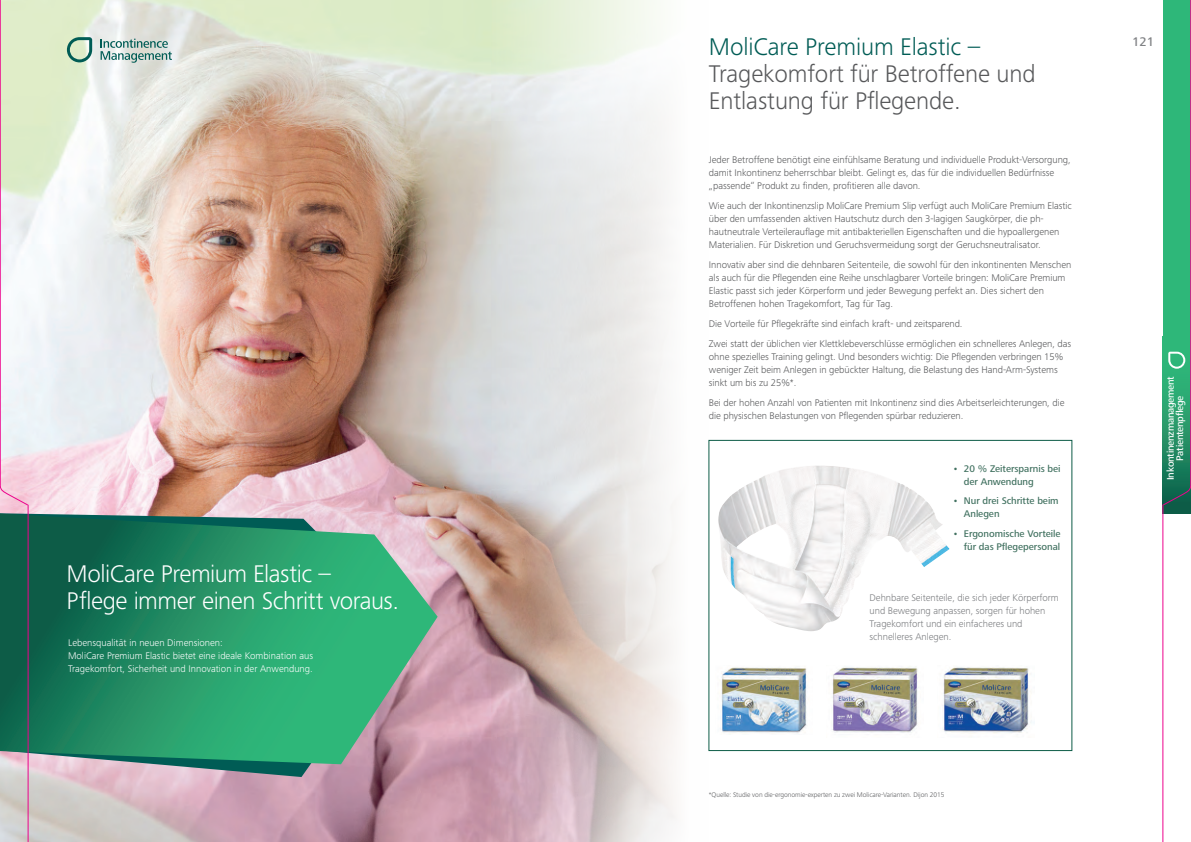
<style>
.page{position:relative;width:1191px;height:842px;background:#fff}
.page>*{position:absolute;margin:0;border:0;box-sizing:border-box;transform-origin:0 0}
.Body_text_regular_Sc{font:300 25px/27px "Frutiger Next LTW1 G";letter-spacing:-.005em;color:#57585a}
.t1{font:300 25px/27px "Frutiger Next LTW1 G";letter-spacing:-.02em;color:#fff}
.Pagina_Kolumne_recht{font:500 13px "Frutiger Next LTW1 G";color:#808285}
.Body_text_regular_Sc-2{font:300 10px/13px "Frutiger Next LTW1 G";letter-spacing:-.005em;color:#57585a}
.t2{font:300 10px/13px "Frutiger Next LTW1 G";color:#fff}
.Body_text_regular_Sc-3{font:300 10px/13px "Frutiger Next LTW1 G";letter-spacing:-.005em;color:#787a7d}
.Body_text_regular_Sc-4{font:500 10px/13px "Frutiger Next LTW1 G";letter-spacing:-.005em;color:#417160}
.t3{font:500 10px/9.5px "Frutiger Next LTW1 G";letter-spacing:-.025em;color:#fff;text-align:center}
.Body_text_regular_Sc-5{font:300 7px "Frutiger Next LTW1 G";letter-spacing:-.005em;color:#57585a}
.s1{color:#005c55}
</style>
<div class="page">
<img style="left:0;top:0;width:709px;height:842px">
<svg style="left:0;top:513px;width:409px;height:264px;background:#afa2ad"></svg>
<svg style="left:0;top:514px;width:437px;height:250px;background:#37936f"></svg>
<img style="left:720px;top:667px;width:87px;height:66px">
<img style="left:832px;top:666px;width:87px;height:67px">
<img style="left:943px;top:667px;width:89px;height:67px">
<div style="left:708px;top:440px;width:364px;height:311px;border:1px solid #0d5c47"></div>
<svg style="left:101px;top:39px;width:71px;height:24px;background:#abc3be"></svg>
<svg style="left:67px;top:37px;width:25px;height:25px"></svg>
<img style="left:718px;top:466px;width:231px;height:165px">
<div style="left:1162px;top:337px;width:29px;height:177px;background:#0d5c47"></div>
<svg style="left:0;top:0;width:28px;height:506px"></svg>
<hr style="left:28px;top:505px;width:1px;height:337px;background:#ed028c">
<svg style="left:1162px;top:0;width:29px;height:506px;background:#36a977"></svg>
<hr style="left:1162px;top:505px;width:1px;height:337px;background:#ed028c">
<p class="t1" style="left:67px;top:560px;width:334px">MoliCare Premium Elastic –<br>Pflege immer einen Schritt voraus.</p>
<p class="t2" style="left:68px;top:636px;width:246px">Lebensqualität in neuen Dimensionen:<br>MoliCare Premium Elastic bietet eine ideale Kombination aus<br>Tragekomfort, Sicherheit und Innovation in der Anwendung.</p>
<p class="Body_text_regular_Sc" style="left:709px;top:33px;width:328px"><span class="s1">MoliCare Premium Elastic –<br></span>Tragekomfort für Betroffene und<br>Entlastung für Pflegende.</p>
<p class="Body_text_regular_Sc-2" style="left:709px;top:154px;width:363px">Jeder Betroffene benötigt eine einfühlsame Beratung und individuelle Produkt-Versorgung, damit Inkontinenz beherrschbar bleibt. Gelingt es, das für die individuellen Bedürfnisse „passende“ Produkt zu finden, profitieren alle davon.</p>
<p class="Body_text_regular_Sc-2" style="left:709px;top:199px;width:364px">Wie auch der Inkontinenzslip MoliCare Premium Slip verfügt auch MoliCare Premium Elastic über den umfassenden aktiven Hautschutz durch den 3-lagigen Saugkörper, die ph&shy;hautneutrale Verteilerauflage mit antibakteriellen Eigenschaften und die hypoallergenen Materialien. Für Diskretion und Geruchsvermeidung sorgt der Geruchsneutralisator.</p>
<p class="Body_text_regular_Sc-2" style="left:709px;top:258px;width:364px">Innovativ aber sind die dehnbaren Seitenteile, die sowohl für den inkontinenten Menschen als auch für die Pflegenden eine Reihe unschlagbarer Vorteile bringen: MoliCare Premium Elastic passt sich jeder Körperform und jeder Bewegung perfekt an. Dies sichert den Betroffenen hohen Tragekomfort, Tag für Tag.</p>
<p class="Body_text_regular_Sc-2" style="left:709px;top:317px;width:255px">Die Vorteile für Pflegekräfte sind einfach kraft- und zeitsparend.</p>
<p class="Body_text_regular_Sc-2" style="left:709px;top:337px;width:364px">Zwei statt der üblichen vier Klettklebeverschlüsse ermöglichen ein schnelleres Anlegen, das ohne spezielles Training gelingt. Und besonders wichtig: Die Pflegenden verbringen 15% weniger Zeit beim Anlegen in gebückter Haltung, die Belastung des Hand-Arm-Systems sinkt um bis zu 25%*.</p>
<p class="Body_text_regular_Sc-2" style="left:709px;top:396px;width:357px">Bei der hohen Anzahl von Patienten mit Inkontinenz sind dies Arbeitserleichterungen, die die physischen Belastungen von Pflegenden spürbar reduzieren.</p>
<p class="Body_text_regular_Sc-4" style="left:964px;top:462px;width:98px;text-indent:-11px">• 20 % Zeitersparnis bei der Anwendung</p>
<p class="Body_text_regular_Sc-4" style="left:964px;top:495px;width:96px;text-indent:-11px">• Nur drei Schritte beim<br>Anlegen</p>
<p class="Body_text_regular_Sc-4" style="left:952px;top:528px;width:109px;text-align:right">• Ergonomische Vorteile für das Pflegepersonal</p>
<p class="Body_text_regular_Sc-3" style="left:869px;top:591px;width:191px">Dehnbare Seitenteile, die sich jeder Körperform und Bewegung anpassen, sorgen für hohen Tragekomfort und ein einfacheres und schnelleres Anlegen.</p>
<p class="Body_text_regular_Sc-5" style="left:709px;top:791px;width:237px">*Quelle: Studie von die-ergonomie-experten zu zwei Molicare-Varianten. Dijon 2015</p>
<p class="Pagina_Kolumne_recht" style="left:1132px;top:34px;width:23px">121</p>
<p class="t3" style="left:1165px;top:480px;width:106px;rotate:-90deg">Inkontinenzmanagement<br>Patientenpflege</p>
</div>
